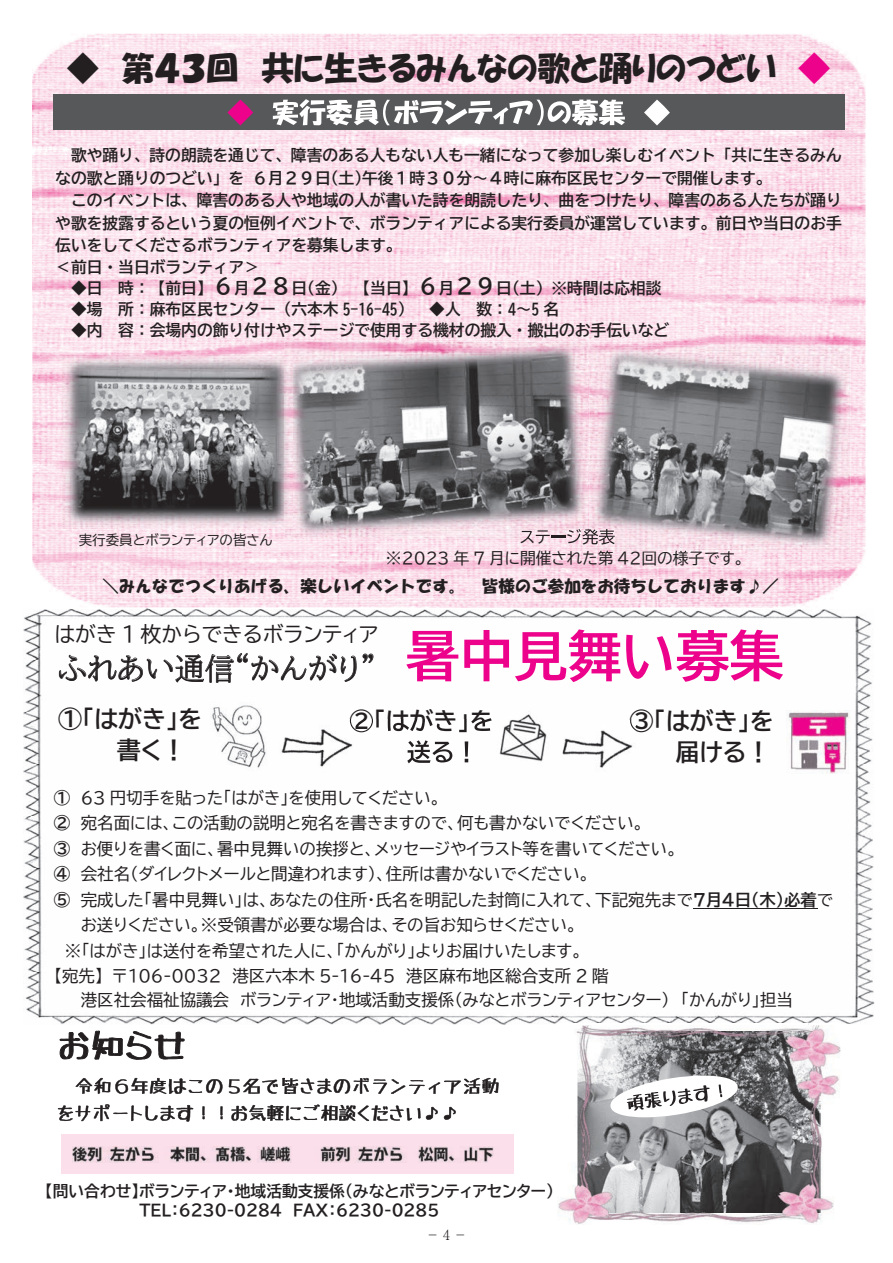
<style>
.page{position:relative;width:893px;height:1263px;background:#fff}
.page>*{position:absolute;margin:0;border:0;box-sizing:border-box;transform-origin:0 0}
.t1{font:54px "BIZ UDP Gothic Bold";color:#ed028c}
.t2{font:33px "HGP Soei Kakupoptai";color:#231f20}
.t3{font:33px "HGP Soei Kakupoptai";color:#ed028c}
.t4{font:30px "BIZ UDP Mincho Medium";color:#231f20}
.t5{font:24px/31.2px "BIZ UDP Gothic Bold";color:#231f20}
.t6{font:21px "BIZ UDP Gothic";color:#231f20}
.t7{font:21px "BIZ UD Gothic Bold";color:#231f20}
.t8{font:16.5px "BIZ UDP Gothic";color:#231f20}
.t9{font:16.5px "HG Soei Kakupoptai";color:#231f20}
.t10{font:16.5px "BIZ UDP Gothic Bold";color:#231f20}
.t11{font:15.75px/22.5px "BIZ UD Gothic Bold";color:#231f20}
.t12{font:15.75px/19.5px "BIZ UDP Gothic Bold";color:#231f20}
.t13{font:15.75px "BIZ UDP Gothic";color:#231f20}
.t14{font:300 13.8px "Ryumin Pro";color:#231f20}
.t15{font:13.5px "BIZ UDP Gothic";color:#231f20}
.s1{font-family:"BIZ UDP Gothic Bold"}
</style>
<div class="page">
<img style="left:32px;top:34px;width:782px;height:261px">
<img style="left:814px;top:39px;width:52px;height:562px">
<img style="left:32px;top:295px;width:261px;height:104px">
<img style="left:293px;top:295px;width:522px;height:52px">
<img style="left:554px;top:347px;width:52px;height:261px">
<img style="left:32px;top:399px;width:52px;height:202px">
<img style="left:84px;top:528px;width:470px;height:80px">
<img style="left:606px;top:551px;width:52px;height:57px">
<img style="left:710px;top:551px;width:105px;height:57px">
<img style="left:658px;top:566px;width:52px;height:42px">
<img style="left:536px;top:538px;width:14px;height:6px">
<img style="left:567px;top:538px;width:14px;height:5px">
<img style="left:582px;top:529px;width:7px;height:16px">
<img style="left:552px;top:551px;width:61px;height:15px">
<img style="left:643px;top:551px;width:101px;height:15px">
<img style="left:23px;top:609px;width:798px;height:103px">
<img style="left:821px;top:609px;width:53px;height:415px">
<img style="left:23px;top:712px;width:373px;height:312px">
<img style="left:768px;top:908px;width:53px;height:116px">
<img style="left:396px;top:1015px;width:372px;height:9px">
<img style="left:350px;top:709px;width:23px;height:11px">
<img style="left:388px;top:709px;width:67px;height:11px">
<img style="left:471px;top:710px;width:15px;height:10px">
<img style="left:630px;top:709px;width:23px;height:11px">
<div style="left:53px;top:95px;width:791px;height:35px;background:#57585a"></div>
<svg style="left:227px;top:100px;width:26px;height:25px"></svg>
<svg style="left:273px;top:99px;width:397px;height:26px"></svg>
<div style="left:62px;top:1134px;width:452px;height:40px;background:#fbdfeb"></div>
<svg style="left:59px;top:653px;width:298px;height:29px"></svg>
<svg style="left:363px;top:653px;width:10px;height:10px"></svg>
<hr style="left:693px;top:908px;width:124px;height:1px;background:#231f20">
<img style="left:63px;top:356px;width:222px;height:172px">
<img style="left:285px;top:342px;width:303px;height:196px">
<svg style="left:521px;top:531px;width:13px;height:12px"></svg>
<img style="left:536px;top:530px;width:14px;height:8px">
<svg style="left:551px;top:536px;width:14px;height:1px"></svg>
<svg style="left:582px;top:529px;width:6px;height:9px"></svg>
<img style="left:589px;top:346px;width:261px;height:205px">
<img style="left:599px;top:529px;width:16px;height:16px">
<svg style="left:589px;top:551px;width:51px;height:14px"></svg>
<img style="left:279px;top:720px;width:354px;height:57px">
<img style="left:350px;top:720px;width:23px;height:12px">
<svg style="left:376px;top:709px;width:8px;height:18px"></svg>
<img style="left:388px;top:720px;width:67px;height:11px">
<svg style="left:459px;top:719px;width:8px;height:13px"></svg>
<img style="left:471px;top:720px;width:15px;height:11px">
<img style="left:407px;top:740px;width:61px;height:23px">
<svg style="left:630px;top:720px;width:6px;height:12px"></svg>
<img style="left:486px;top:705px;width:76px;height:70px">
<svg style="left:486px;top:710px;width:6px;height:21px"></svg>
<img style="left:204px;top:703px;width:74px;height:67px">
<img style="left:786px;top:711px;width:65px;height:63px">
<img style="left:558px;top:1024px;width:283px;height:200px">
<img style="left:578px;top:1031px;width:243px;height:181px">
<svg style="left:60px;top:1030px;width:125px;height:30px"></svg>
<svg style="left:76px;top:1078px;width:147px;height:16px"></svg>
<svg style="left:229px;top:1078px;width:270px;height:16px"></svg>
<svg style="left:58px;top:1104px;width:135px;height:18px"></svg>
<svg style="left:202px;top:1106px;width:3px;height:13px"></svg>
<svg style="left:220px;top:1106px;width:3px;height:13px"></svg>
<svg style="left:231px;top:1104px;width:207px;height:17px"></svg>
<svg style="left:444px;top:1107px;width:12px;height:13px"></svg>
<svg style="left:610px;top:1074px;width:128px;height:44px"></svg>
<img style="left:73px;top:1146px;width:421px;height:17px">
<h2 class="t2" style="left:67px;top:51px;width:35px">◆</h2>
<h2 class="t2" style="left:122px;top:51px;width:119px">第４３回</h2>
<h2 class="t2" style="left:261px;top:51px;width:517px">共に生きるみんなの歌と踊りのつどい</h2>
<h2 class="t3" style="left:798px;top:51px;width:35px">◆</h2>
<p class="t11" style="left:252px;top:144px;width:591px;text-indent:-181px">歌や踊り、詩の朗読を通じて、障害のある人もない人も一緒になって参加し楽しむイベント「共に生きるみん<br>６月２９日土( )午後１時３０分～４時に麻布区民センターで開催します。</p>
<p class="t11" style="left:55px;top:167px;width:190px">なの歌と踊りのつどい」を</p>
<p class="t11" style="left:71px;top:189px;width:772px">このイベントは、障害のある人や地域の人が書いた詩を朗読したり、曲をつけたり、障害のある人たちが踊り</p>
<p class="t11" style="left:55px;top:212px;width:788px">や歌を披露するという夏の恒例イベントで、ボランティアによる実行委員が運営しています。前日や当日のお手</p>
<p class="t11" style="left:55px;top:234px;width:348px">伝いをしてくださるボランティアを募集します。</p>
<p class="t11" style="left:55px;top:255px;width:206px">＜前日・当日ボランティア&lt;</p>
<p class="t11" style="left:496px;top:276px;width:167px">日土( ) ※時間は応相談</p>
<p class="t7" style="left:213px;top:275px;width:22px">６</p>
<p class="t7" style="left:417px;top:275px;width:22px">６</p>
<p class="t7" style="left:250px;top:275px;width:43px">２８</p>
<p class="t7" style="left:454px;top:275px;width:44px">２９</p>
<p class="t11" style="left:118px;top:276px;width:96px">時：【前日】</p>
<p class="t11" style="left:291px;top:276px;width:127px">日金( ) 【当日】</p>
<p class="t11" style="left:71px;top:276px;width:33px">◆日</p>
<p class="t11" style="left:234px;top:276px;width:17px">月</p>
<p class="t11" style="left:438px;top:276px;width:17px">月</p>
<p class="t11" style="left:71px;top:297px;width:33px">◆場</p>
<p class="t11" style="left:71px;top:318px;width:33px">◆内</p>
<p class="t11" style="left:118px;top:297px;width:344px">所：麻布区民センター（六本木 5-16-45） ◆人</p>
<p class="t11" style="left:476px;top:297px;width:84px">数：4～5 名</p>
<p class="t11" style="left:118px;top:318px;width:553px">容：会場内の飾り付けやステージで使用する機材の搬入・搬出のお手伝いなど</p>
<p class="t15" style="left:79px;top:533px;width:195px">実行委員とボランティアの皆さん</p>
<p class="t8" style="left:520px;top:528px;width:97px">ステージ発表</p>
<p class="t13" style="left:386px;top:550px;width:360px">※2023 年 7 月に開催された第 4２回の様子です。</p>
<p class="t9" style="left:102px;top:578px;width:364px">＼みんなでつくりあげる、楽しいイベントです。</p>
<p class="t9" style="left:482px;top:578px;width:299px">皆様のご参加をお待ちしております♪／</p>
<p class="t6" style="left:54px;top:624px;width:325px">はがき 1 枚からできるボランティア</p>
<h1 class="t1" style="left:406px;top:629px;width:379px">暑中見舞い募集</h1>
<h3 class="t4" style="left:58px;top:653px;width:319px">ふれあい通信“かんがり”</h3>
<h3 class="t5" style="left:117px;top:703px;width:87px;text-indent:-59px">①「はがきを」書く!</h3>
<h3 class="t5" style="left:349px;top:705px;width:146px">②「はがきを」</h3>
<h3 class="t5" style="left:630px;top:705px;width:146px;text-align:right">③「はがきを」届ける!</h3>
<p class="t8" style="left:81px;top:789px;width:361px">63 円切手を貼った「はがき」を使用してください。</p>
<p class="t10" style="left:54px;top:789px;width:18px">①</p>
<p class="t10" style="left:54px;top:814px;width:18px">②</p>
<p class="t8" style="left:81px;top:814px;width:565px">宛名面には、この活動の説明と宛名を書きますので、何も書かないでください。</p>
<p class="t10" style="left:54px;top:840px;width:18px">③</p>
<p class="t8" style="left:81px;top:840px;width:598px">お便りを書く面に、暑中見舞いの挨拶と、メッセージやイラスト等を書いてください。</p>
<p class="t10" style="left:54px;top:865px;width:18px">④</p>
<p class="t8" style="left:81px;top:865px;width:510px">会社名（ダイレクトメールと間違われます）、住所は書かないでください。</p>
<p class="t10" style="left:54px;top:891px;width:18px">⑤</p>
<p class="t8" style="left:81px;top:891px;width:754px">完成した「暑中見舞いは」 、あなたの住所・氏名を明記した封筒に入れて、下記宛先まで<span class="s1">７月４日木（ ）必着</span>で</p>
<p class="t8" style="left:81px;top:916px;width:498px">お送りください。※受領書が必要な場合は、その旨お知らせください。</p>
<p class="t8" style="left:65px;top:942px;width:519px">※「はがき」は送付を希望された人に、「かんがり」よりお届けいたします。</p>
<p class="t8" style="left:406px;top:967px;width:204px">港区麻布地区総合支所 2 階</p>
<p class="t8" style="left:54px;top:967px;width:169px">【宛先】〒106-0032</p>
<p class="t8" style="left:232px;top:967px;width:164px">港区六本木 5-16-45</p>
<p class="t8" style="left:81px;top:992px;width:150px">港区社会福祉協議会</p>
<p class="t8" style="left:240px;top:992px;width:554px">ボランティア・地域活動支援係（みなとボランティアセンター） 「かんがり」担当</p>
<p class="t12" style="left:293px;top:1181px;width:263px;text-indent:-248px">【問い合わせ】ボランティア・地域活動支援係（みなとボランティアセンター(<br>FAX：6230-0285</p>
<p class="t12" style="left:139px;top:1200px;width:144px">TEL：6230-0284</p>
<p class="t14" style="left:426px;top:1224px;width:43px">－4－</p>
</div>
